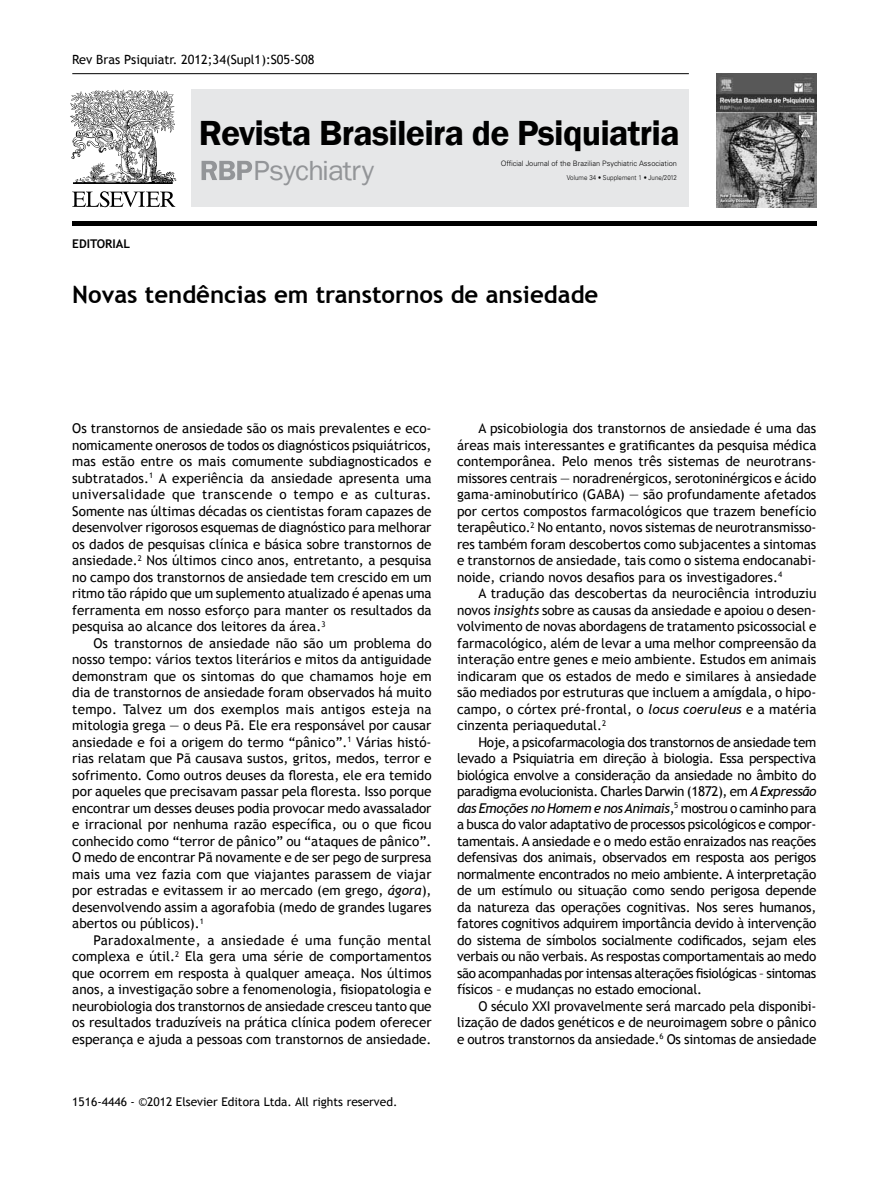
<style>
.page{position:relative;width:893px;height:1191px;background:#fff}
.page>*{position:absolute;margin:0;border:0;box-sizing:border-box;transform-origin:0 0}
.t1{font:600 35.85px "Franklin Gothic";letter-spacing:-.02em;color:#000}
.t2{font:28.35px "Franklin Gothic";letter-spacing:-.02em;color:#939598;scale:1.05 1}
.t3{font:700 24px "Trebuchet MS";color:#000}
.t4{font:13.5px/16.5px "Trebuchet MS";color:#000;text-align:justify}
.t5{font:12.75px "Trebuchet MS";color:#000}
.t6{font:12px "Trebuchet MS";color:#000}
.t7{font:700 12px "Trebuchet MS";color:#000}
.t8{font:300 7.35px "Univers LT Std";color:#000}
.t9{font:300 6.9px "Univers LT Std";letter-spacing:.01em;color:#000;scale:.9 1}
.s1{font-style:italic}
</style>
<div class="page">
<hr style="left:72px;top:73px;width:617px;height:1px;background:#000">
<hr style="left:72px;top:222px;width:744px;height:4px;background:#000">
<svg style="left:70px;top:89px;width:106px;height:118px"></svg>
<img style="left:716px;top:73px;width:100px;height:134px">
<div style="left:191px;top:89px;width:498px;height:118px;background:#e6e7e8"></div>
<svg style="left:202px;top:161px;width:50px;height:19px"></svg>
<p class="t5" style="left:72px;top:52px;width:244px">Rev Bras Psiquiatr. 2012;34(Supl1):S05-S08</p>
<h1 class="t1" style="left:199px;top:110px;width:482px">Revista Brasileira de Psiquiatria</h1>
<p class="t7" style="left:72px;top:236px;width:59px">EDITORIAL</p>
<h2 class="t2" style="left:253px;top:153px;width:117px">Psychiatry</h2>
<p class="t8" style="left:501px;top:159px;width:178px">Official Journal of the Brazilian Psychiatric Association</p>
<p class="t9" style="left:567px;top:173px;width:124px">Volume 34 • Supplement 1 • June/2012</p>
<h3 class="t3" style="left:72px;top:279px;width:528px">Novas tendências em transtornos de ansiedade</h3>
<p class="t4" style="left:72px;top:420px;width:361px">Os transtornos de ansiedade são os mais prevalentes e eco&shy;nomicamente onerosos de todos os diagnósticos psiquiátricos, mas estão entre os mais comumente subdiagnosticados e subtratados.<sup>1</sup> A experiência da ansiedade apresenta uma universalidade que transcende o tempo e as culturas.<br>Somente nas últimas décadas os cientistas foram capazes de desenvolver rigorosos esquemas de diagnóstico para melhorar os dados de pesquisas clínica e básica sobre transtornos de ansiedade.<sup>2</sup> Nos últimos cinco anos, entretanto, a pesquisa no campo dos transtornos de ansiedade tem crescido em um ritmo tão rápido que um suplemento atualizado é apenas uma ferramenta em nosso esforço para manter os resultados da pesquisa ao alcance dos leitores da área.<sup>3</sup></p>
<p class="t4" style="left:72px;top:635px;width:361px;text-indent:21px">Os transtornos de ansiedade não são um problema do nosso tempo: vários textos literários e mitos da antiguidade demonstram que os sintomas do que chamamos hoje em dia de transtornos de ansiedade foram observados há muito tempo. Talvez um dos exemplos mais antigos esteja na mitologia grega — o deus Pã. Ele era responsável por causar ansiedade e foi a origem do termo “pânico”.<sup>1</sup> Várias histó&shy;rias relatam que Pã causava sustos, gritos, medos, terror e sofrimento. Como outros deuses da floresta, ele era temido por aqueles que precisavam passar pela floresta. Isso porque encontrar um desses deuses podia provocar medo avassalador e irracional por nenhuma razão específica, ou o que ficou conhecido como “terror de pânico” ou “ataques de pânico”.<br>O medo de encontrar Pã novamente e de ser pego de surpresa mais uma vez fazia com que viajantes parassem de viajar por estradas e evitassem ir ao mercado (em grego, <span class="s1">ágora</span>), desenvolvendo assim a agorafobia (medo de grandes lugares abertos ou públicos).<sup>1</sup></p>
<p class="t4" style="left:72px;top:932px;width:361px;text-indent:21px">Paradoxalmente, a ansiedade é uma função mental complexa e útil.<sup>2</sup> Ela gera uma série de comportamentos que ocorrem em resposta à qualquer ameaça. Nos últimos anos, a investigação sobre a fenomenologia, fisiopatologia e neurobiologia dos transtornos de ansiedade cresceu tanto que os resultados traduzíveis na prática clínica podem oferecer esperança e ajuda a pessoas com transtornos de ansiedade.</p>
<p class="t6" style="left:72px;top:1094px;width:327px">1516-4446 - ©2012 Elsevier Editora Ltda. All rights reserved.</p>
<p class="t4" style="left:457px;top:420px;width:361px;text-align:left;text-indent:21px">A psicobiologia dos transtornos de ansiedade é uma das áreas mais interessantes e gratificantes da pesquisa médica contemporânea. Pelo menos três sistemas de neurotrans&shy;missores centrais — noradrenérgicos, serotoninérgicos e ácido gama-aminobutírico (GABA) — são profundamente afetados por certos compostos farmacológicos que trazem benefício terapêutico.<sup>2</sup> No entanto, novos sistemas de neurotransmisso&shy;res também foram descobertos como subjacentes a sintomas e transtornos de ansiedade, tais como o sistema endocanabi&shy;noide, criando novos desafios para os investigadores.<sup>4</sup></p>
<p class="t4" style="left:457px;top:585px;width:361px;text-indent:21px">A tradução das descobertas da neurociência introduziu novos <span class="s1">insights</span> sobre as causas da ansiedade e apoiou o desen&shy;volvimento de novas abordagens de tratamento psicossocial e farmacológico, além de levar a uma melhor compreensão da interação entre genes e meio ambiente. Estudos em animais indicaram que os estados de medo e similares à ansiedade são mediados por estruturas que incluem a amígdala, o hipo&shy;campo, o córtex pré-frontal, o <span class="s1">locus coeruleus</span> e a matéria cinzenta periaquedutal.<sup>2</sup></p>
<p class="t4" style="left:457px;top:734px;width:361px;text-indent:21px">Hoje, a psicofarmacologia dos transtornos de ansiedade tem levado a Psiquiatria em direção à biologia. Essa perspectiva biológica envolve a consideração da ansiedade no âmbito do paradigma evolucionista. Charles Darwin (1872), em <span class="s1">A Expressão das Emoções no Homem e nos Animais</span>,<sup>5</sup> mostrou o caminho para a busca do valor adaptativo de processos psicológicos e compor&shy;tamentais. A ansiedade e o medo estão enraizados nas reações defensivas dos animais, observados em resposta aos perigos normalmente encontrados no meio ambiente. A interpretação de um estímulo ou situação como sendo perigosa depende da natureza das operações cognitivas. Nos seres humanos, fatores cognitivos adquirem importância devido à intervenção do sistema de símbolos socialmente codificados, sejam eles verbais ou não verbais. As respostas comportamentais ao medo são acompanhadas por intensas alterações fisiológicas – sintomas físicos – e mudanças no estado emocional.</p>
<p class="t4" style="left:457px;top:998px;width:361px;text-indent:21px">O século XXI provavelmente será marcado pela disponibi&shy;lização de dados genéticos e de neuroimagem sobre o pânico e outros transtornos da ansiedade.<sup>6</sup> Os sintomas de ansiedade</p>
</div>
